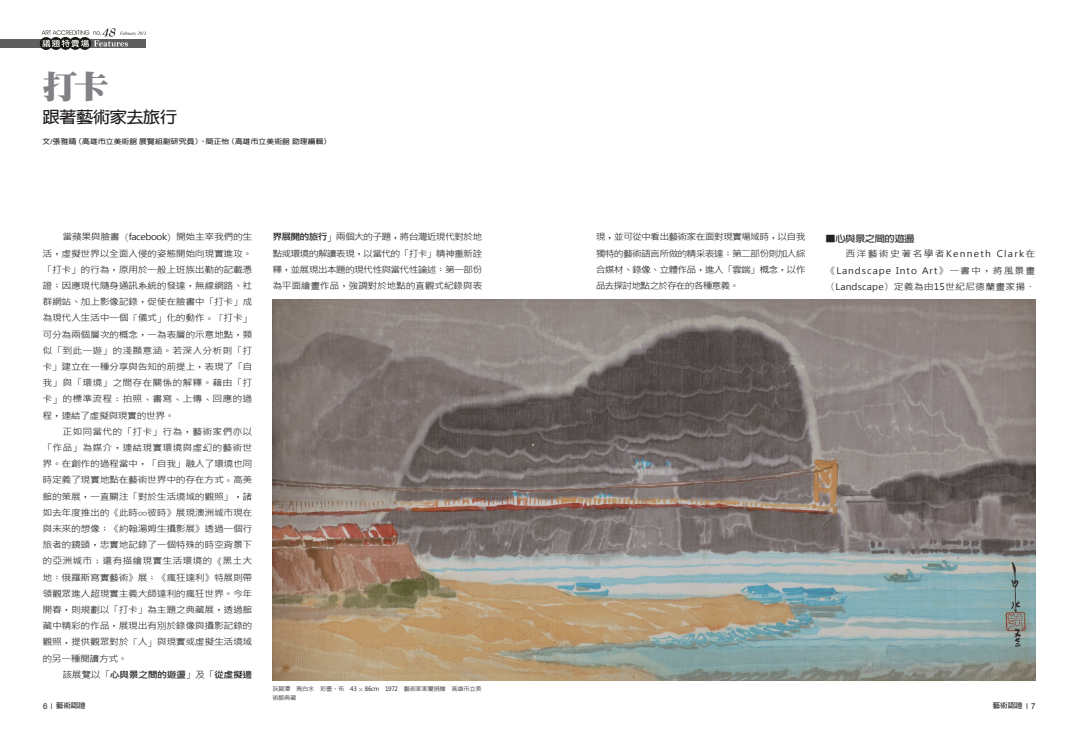
<style>
.page{position:relative;width:1078px;height:737px;background:#fff}
.page>*{position:absolute;margin:0;border:0;box-sizing:border-box;transform-origin:0 0}
.t1{font:32px "DF Ming UB HK BF";color:#808285;scale:1.1 1}
.t2{font:700 16px "Lin Gothic";letter-spacing:-.05em;color:#231f20;scale:1.1 1}
.t3{font:9px/16.2px "Microsoft Jheng Hei";letter-spacing:-.04em;color:#231f20;text-align:justify;scale:1.1 1}
.t4{font:700 9px "Microsoft Jheng Hei";letter-spacing:-.045em;color:#231f20;scale:1.1 1}
.t5{font:700 9px "Lin Gothic";letter-spacing:-.05em;color:#231f20;scale:1.15 1}
.t6{font:700 7px "Lin Gothic";letter-spacing:.025em;color:#231f20;scale:1.1 1}
.t7{font:700 6.8px "Lin Gothic";letter-spacing:-.01em;color:#231f20;scale:1.1 1}
.t8{font:6px/9px "Microsoft Jheng Hei";letter-spacing:-.05em;color:#231f20;scale:1.05 1}
.s1{font-family:"Arial";font-weight:400}
.s2{font-family:"Lin Gothic";font-weight:300}
.s3{font-weight:400}
.s4{font-family:"Arial Narrow";font-weight:400;font-size:8px}
.s5{font-weight:700}
</style>
<div class="page">
<img style="left:272px;top:299px;width:763px;height:381px">
<div style="left:0;top:39px;width:146px;height:9px;background:#5f5f60"></div>
<svg style="left:40px;top:28px;width:106px;height:22px"></svg>
<h1 class="t1" style="left:43px;top:71px;width:62px">打卡</h1>
<h2 class="t2" style="left:43px;top:109px;width:124px">跟著藝術家去旅行</h2>
<p class="t6" style="left:43px;top:138px;width:264px">文<span class="s1">/</span>張雅晴（高雄市立美術館展覽組副研究員）、簡正怡（高雄市立美術館助理編輯）</p>
<p class="t3" style="left:43px;top:229px;width:192px;text-indent:20px">當蘋果與臉書<span class="s2">（</span>facebook<span class="s2">）</span>開始主宰我們的生活<span class="s2">，</span>虛擬世界以全面入侵的姿態開始向現實進攻<span class="s2">。「</span>打卡<span class="s2">」</span>的行為<span class="s2">，</span>原用於一般上班族出勤的記載憑證<span class="s2">；</span>因應現代隨身通訊系統的發達<span class="s2">，</span>無線網路<span class="s2">、</span>社群網站<span class="s2">、</span>加上影像記錄<span class="s2">，</span>促使在臉書中<span class="s2">「</span>打卡<span class="s2">」</span>成為現代人生活中一個<span class="s2">「</span>儀式<span class="s2">」</span>化的動作<span class="s2">。「</span>打卡<span class="s2">」</span>可分為兩個層次的概念<span class="s2">，</span>一為表層的示意地點<span class="s2">，</span>類似<span class="s2">「</span>到此一遊<span class="s2">」</span>的淺顯意涵<span class="s2">。</span>若深入分析則<span class="s2">「</span>打卡<span class="s2">」</span>建立在一種分享與告知的前提上<span class="s2">，</span>表現了<span class="s2">「</span>自我<span class="s2">」</span>與<span class="s2">「</span>環境<span class="s2">」</span>之間存在關係的解釋<span class="s2">。</span>藉由<span class="s2">「</span>打卡<span class="s2">」</span>的標準流程<span class="s2">：</span>拍照<span class="s2">、</span>書寫<span class="s2">、</span>上傳<span class="s2">、</span>回應的過程<span class="s2">，</span>連結了虛擬與現實的世界<span class="s2">。</span></p>
<p class="t3" style="left:43px;top:423px;width:192px;text-indent:20px">正如同當代的<span class="s2">「</span>打卡<span class="s2">」</span>行為<span class="s2">，</span>藝術家們亦以<span class="s2">「</span>作品<span class="s2">」</span>為媒介<span class="s2">，</span>連結現實環境與虛幻的藝術世界<span class="s2">。</span>在創作的過程當中<span class="s2">，「</span>自我<span class="s2">」</span>融入了環境也同時定義了現實地點在藝術世界中的存在方式<span class="s2">。</span>高美館的策展<span class="s2">，</span>一直關注<span class="s2">「</span>對於生活境域的觀照<span class="s2">」，</span>諸如去年度推出的<span class="s2">《</span>此時<span class="s2">∞</span>彼時<span class="s2">》</span>展現澳洲城市現在與未來的想像<span class="s2">；《</span>約翰湯姆生攝影展<span class="s2">》</span>透過一個行旅者的鏡頭<span class="s2">，</span>忠實地記錄了一個特殊的時空背景下的亞洲城市<span class="s2">；</span>還有描繪現實生活環境的<span class="s2">《</span>黑土大地<span class="s2">：</span>俄羅斯寫實藝術<span class="s2">》</span>展<span class="s2">；《</span>瘋狂達利<span class="s2">》</span>特展則帶領觀眾進入超現實主義大師達利的瘋狂世界<span class="s2">。</span>今年開春<span class="s2">，</span>則規劃以<span class="s2">「</span>打卡<span class="s2">」</span>為主題之典藏展<span class="s2">，</span>透過館藏中精彩的作品<span class="s2">，</span>展現出有別於錄像與攝影記錄的觀照<span class="s2">，</span>提供觀眾對於<span class="s2">「</span>人<span class="s2">」</span>與現實或虛擬生活境域的另一種閱讀方式<span class="s2">。</span></p>
<p class="t4" style="left:62px;top:669px;width:174px"><span class="s3">該展覽以</span><span class="s2">「</span>心與景之間的遊盪<span class="s2">」</span><span class="s3">及</span><span class="s2">「</span>從虛擬邊</p>
<p class="t7" style="left:51px;top:702px;width:33px"><span class="s4">I</span> 藝術認證</p>
<p class="t3" style="left:272px;top:229px;width:192px"><span class="s5">界展開的旅行</span><span class="s2">」</span>兩個大的子題<span class="s2">，</span>將台灣近現代對於地點或環境的解讀表現<span class="s2">，</span>以當代的<span class="s2">「</span>打卡<span class="s2">」</span>精神重新詮釋<span class="s2">，</span>並展現出本題的現代性與當代性論述<span class="s2">：</span>第一部份為平面繪畫作品<span class="s2">，</span>強調對於地點的直觀式紀錄與表</p>
<p class="t8" style="left:272px;top:685px;width:201px">灰碧潭 馬白水 彩墨<span class="s2">、</span>布 43 <span class="s2">×</span> 86cm 1972 藝術家家屬捐贈 高雄市立美術館典藏</p>
<p class="t3" style="left:595px;top:229px;width:192px">現<span class="s2">，</span>並可從中看出藝術家在面對現實場域時<span class="s2">，</span>以自我獨特的藝術語言所做的精采表達<span class="s2">；</span>第二部份則加入綜合媒材<span class="s2">、</span>錄像<span class="s2">、</span>立體作品<span class="s2">，</span>進入<span class="s2">「</span>雲端<span class="s2">」</span>概念<span class="s2">，</span>以作品去探討地點之於存在的各種意義<span class="s2">。</span></p>
<p class="t5" style="left:825px;top:234px;width:79px">■心與景之間的遊盪</p>
<p class="t3" style="left:825px;top:246px;width:192px;text-indent:20px">西洋藝術史著名學者Kenneth Clark在<span class="s2">《</span>Landscape Into Art<span class="s2">》</span>一書中<span class="s2">，</span>將風景畫<span class="s2">（</span>Landscape<span class="s2">）</span>定義為由15世紀尼德蘭畫家揚<span class="s2">．</span></p>
<p class="t7" style="left:992px;top:702px;width:33px">藝術認證 <span class="s4">I</span></p>
</div>
